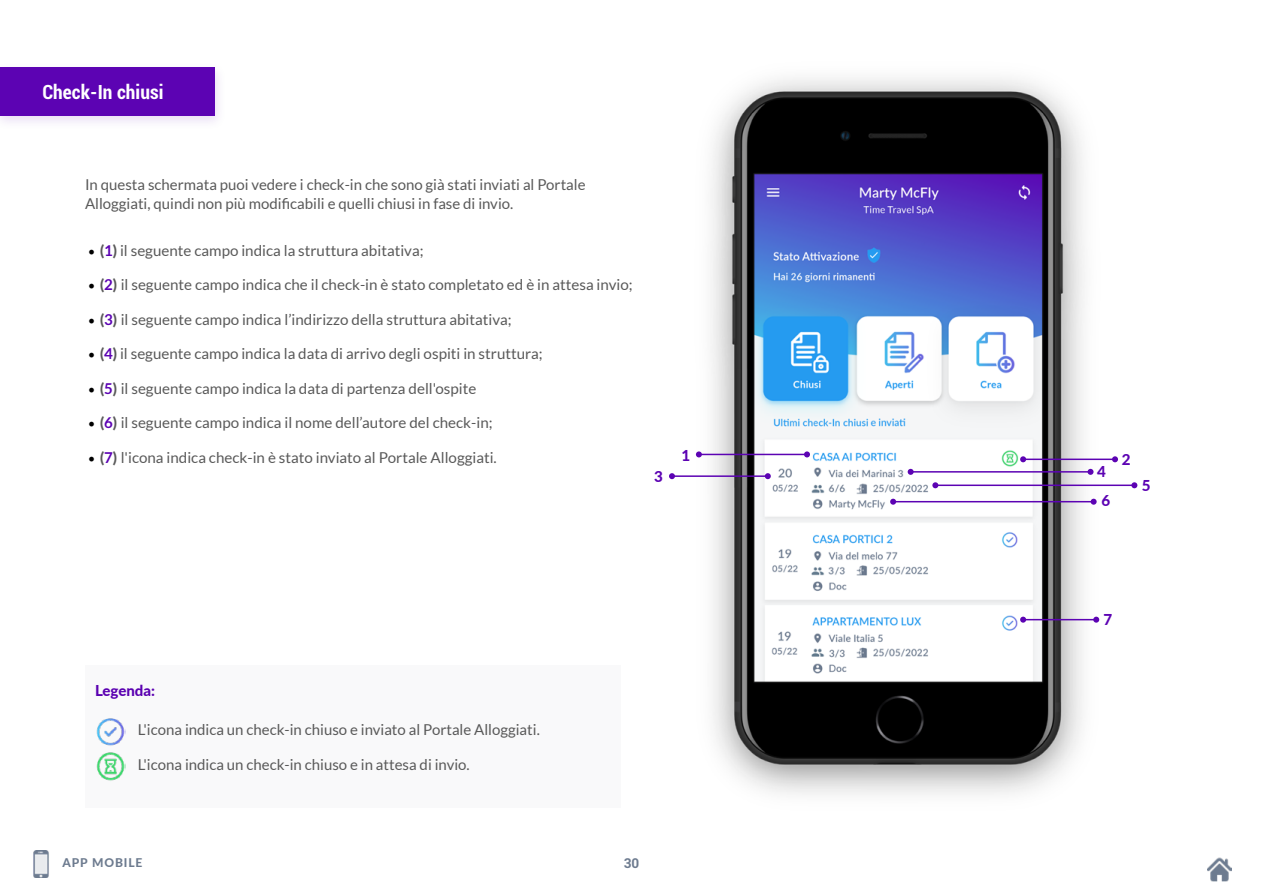
<style>
.page{position:relative;width:1263px;height:893px;background:#fff}
.page>*{position:absolute;margin:0;border:0;box-sizing:border-box;transform-origin:0 0}
.t1{font:700 condensed 19.5px "Roboto";letter-spacing:.005em;color:#fff}
.t2{font:15px/19.5px "Lato";color:#595959}
.t3{font:800 15px "Lato";color:#5b01b1}
.t4{font:800 15px "Lato";color:#5c03b3}
.t5{font:700 13.5px "Roboto";color:#6d7b8f}
.t6{font:800 12px "Lato";letter-spacing:.075em;color:#6d7b8f}
.s1{font-family:"Minion Pro";font-size:18px;color:#000}
.s2{font-weight:800}
.s3{font-weight:700;color:#5c03b3}
</style>
<div class="page">
<img style="left:33px;top:850px;width:16px;height:27px">
<img style="left:1207px;top:857px;width:24px;height:24px">
<img style="left:695px;top:78px;width:410px;height:717px">
<hr style="left:911px;top:471px;width:179px;height:2px;background:#5c03b3">
<svg style="left:1087px;top:469px;width:6px;height:6px"></svg>
<svg style="left:908px;top:469px;width:6px;height:6px"></svg>
<hr style="left:699px;top:454px;width:108px;height:1px;background:#5c03b3">
<svg style="left:804px;top:451px;width:6px;height:6px"></svg>
<svg style="left:696px;top:451px;width:6px;height:6px"></svg>
<hr style="left:672px;top:475px;width:96px;height:2px;background:#5c03b3">
<svg style="left:765px;top:473px;width:6px;height:6px"></svg>
<svg style="left:669px;top:473px;width:6px;height:6px"></svg>
<hr style="left:893px;top:501px;width:201px;height:1px;background:#5c03b3">
<svg style="left:1091px;top:499px;width:6px;height:6px"></svg>
<svg style="left:890px;top:499px;width:6px;height:6px"></svg>
<hr style="left:935px;top:485px;width:199px;height:1px;background:#5c03b3">
<svg style="left:1131px;top:482px;width:6px;height:6px"></svg>
<svg style="left:932px;top:482px;width:6px;height:6px"></svg>
<hr style="left:1023px;top:619px;width:73px;height:1px;background:#5c03b3">
<svg style="left:1093px;top:617px;width:6px;height:6px"></svg>
<svg style="left:1020px;top:617px;width:6px;height:6px"></svg>
<hr style="left:1023px;top:459px;width:92px;height:1px;background:#5c03b3">
<svg style="left:1112px;top:456px;width:6px;height:6px"></svg>
<svg style="left:1020px;top:456px;width:6px;height:6px"></svg>
<div style="left:85px;top:665px;width:535px;height:143px;background:#f9f9fa"></div>
<img style="left:96px;top:752px;width:29px;height:29px">
<img style="left:96px;top:718px;width:29px;height:28px">
<div style="left:0;top:62px;width:226px;height:69px;background:#5b01b1;opacity:.13"></div>
<div style="left:0;top:67px;width:214px;height:49px;background:#5c03b3"></div>
<h1 class="t1" style="left:42px;top:79px;width:123px">Check-In chiusi</h1>
<p class="t2" style="left:85px;top:174px;width:502px">In questa schermata puoi vedere i check-in che sono già stati inviati al Portale<br>Alloggiati, quindi non più modificabili e quelli chiusi in fase di invio.</p>
<p class="t2" style="left:88px;top:240px;width:337px"><span class="s1">•</span> <span class="s2">(</span><span class="s3">1</span><span class="s2">)</span> il seguente campo indica la struttura abitativa;</p>
<p class="t2" style="left:88px;top:275px;width:546px"><span class="s1">•</span> <span class="s2">(</span><span class="s3">2</span><span class="s2">)</span> il seguente campo indica che il check-in è stato completato ed è in attesa invio;</p>
<p class="t2" style="left:88px;top:309px;width:425px"><span class="s1">•</span> <span class="s2">(</span><span class="s3">3</span><span class="s2">)</span> il seguente campo indica l’indirizzo della struttura abitativa;</p>
<p class="t2" style="left:88px;top:344px;width:456px"><span class="s1">•</span> <span class="s2">(</span><span class="s3">4</span><span class="s2">)</span> il seguente campo indica la data di arrivo degli ospiti in struttura;</p>
<p class="t2" style="left:88px;top:378px;width:390px"><span class="s1">•</span> <span class="s2">(</span><span class="s3">5</span><span class="s2">)</span> il seguente campo indica la data di partenza dell'ospite</p>
<p class="t2" style="left:88px;top:413px;width:406px"><span class="s1">•</span> <span class="s2">(</span><span class="s3">6</span><span class="s2">)</span> il seguente campo indica il nome dell’autore del check-in;</p>
<p class="t2" style="left:88px;top:447px;width:410px"><span class="s1">•</span> <span class="s2">(</span><span class="s3">7</span><span class="s2">)</span> l'icona indica check-in è stato inviato al Portale Alloggiati.</p>
<p class="t4" style="left:654px;top:465px;width:10px">3</p>
<p class="t4" style="left:682px;top:445px;width:10px">1</p>
<p class="t3" style="left:95px;top:679px;width:62px">Legenda:</p>
<p class="t2" style="left:138px;top:720px;width:403px">L'icona indica un check-in chiuso e inviato al Portale Alloggiati.</p>
<p class="t2" style="left:138px;top:755px;width:333px">L'icona indica un check-in chiuso e in attesa di invio.</p>
<p class="t6" style="left:63px;top:854px;width:81px">APP MOBILE</p>
<p class="t5" style="left:624px;top:854px;width:17px">30</p>
<p class="t4" style="left:1097px;top:460px;width:10px">4</p>
<p class="t4" style="left:1101px;top:489px;width:10px">6</p>
<p class="t4" style="left:1122px;top:449px;width:10px">2</p>
<p class="t4" style="left:1142px;top:475px;width:10px">5</p>
<p class="t4" style="left:1103px;top:608px;width:10px">7</p>
</div>
